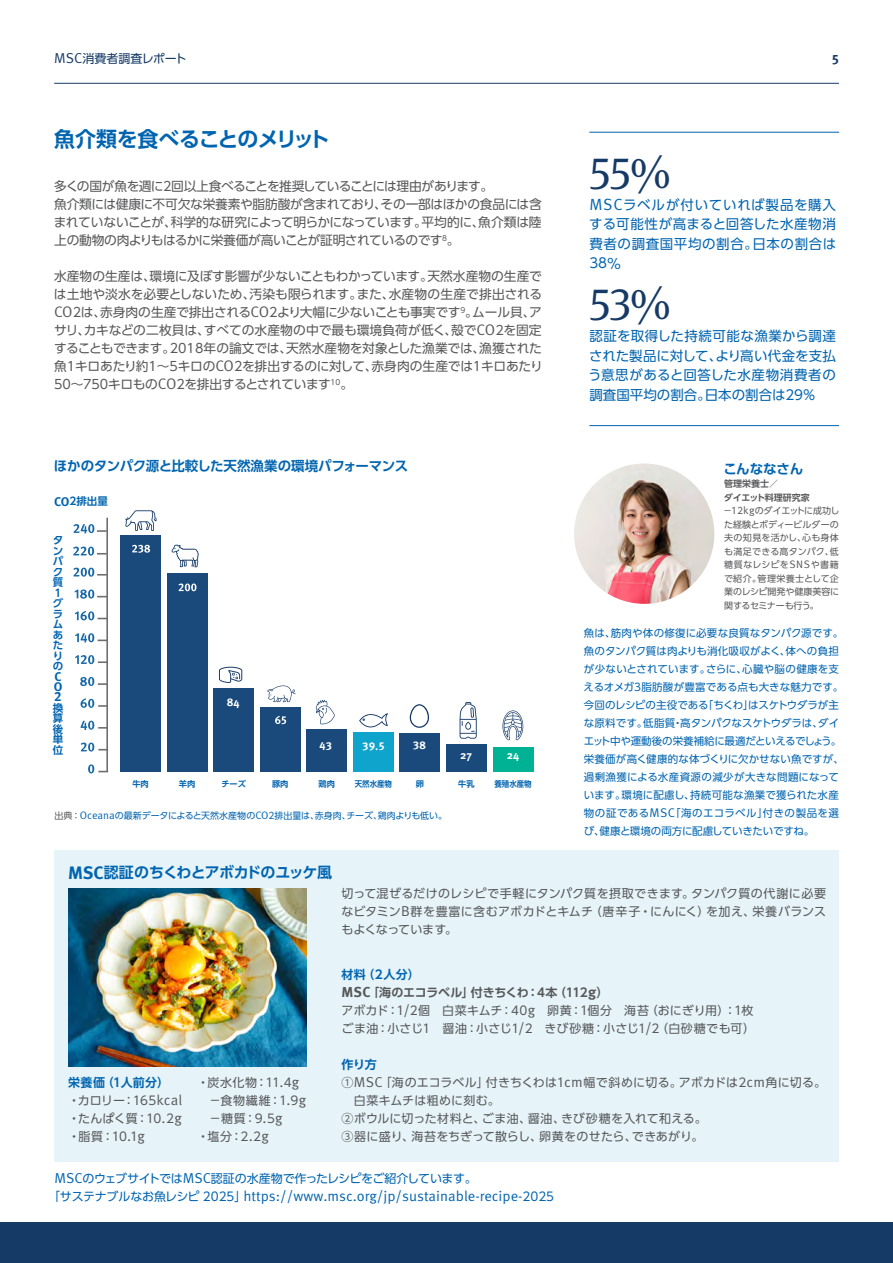
<style>
.page{position:relative;width:893px;height:1263px;background:#fff}
.page>*{position:absolute;margin:0;border:0;box-sizing:border-box;transform-origin:0 0}
.t1{font:44.85px "Meta Serif Pro";color:#163a66}
.t2{font:700 21px "UD Shin Go Pro De";letter-spacing:-.035em;color:#0164b0}
.t3{font:700 15px "UD Shin Go Pro De";letter-spacing:-.055em;color:#0164b0}
.t4{font:14.4px "Meta Pro";color:#0164b0}
.t5{font:13.5px/19.5px "UD Shin Go Pro";letter-spacing:.03em;color:#0164b0;text-align:justify}
.t6{font:700 13.5px "UD Shin Go Pro De";letter-spacing:-.02em;color:#0164b0}
.t7{font:700 13.5px "Meta Pro";color:#163a66}
.t8{font:700 13.5px "Meta Offc Pro";color:#0164b0}
.t9{font:12.75px/18px "UD Shin Go Pro";letter-spacing:-.03em;color:#57585a}
.t10{font:700 12.6px/10.1px "Meta Pro";color:#0164b0}
.t11{font:12px/18px "UD Shin Go Pro";letter-spacing:.02em;color:#57585a}
.t12{font:12px "UD Shin Go Pro";letter-spacing:-.035em;color:#0164b0}
.t13{font:700 12px/18px "UD Shin Go Pro De";letter-spacing:-.015em;color:#57585a}
.t14{font:12px "UD Shin Go Pro";letter-spacing:-.005em;color:#163a66}
.t15{font:700 12px "UD Shin Go Pro De";letter-spacing:.025em;color:#0164b0}
.t16{font:700 11.25px "Meta Pro";color:#fff}
.t17{font:700 11.25px "Meta Offc Pro";color:#fff}
.t18{font:10.5px/18px "UD Shin Go Pro";color:#0164b0}
.t19{font:700 10.5px/10.5px "UD Shin Go Pro De";color:#0164b0}
.t20{font:9px/13.5px "UD Shin Go Pro";color:#57585a;text-align:justify}
.t21{font:9px "UD Shin Go Pro";color:#0164b0}
.t22{font:700 9px/13.5px "UD Shin Go Pro De";color:#57585a}
.t23{font:700 8.25px "UD Shin Go Pro De";color:#0164b0}
.t24{font:700 8.25px "UD Shin Go Pro De";color:#0164b0;scale:.9 1}
.s1{font-family:"Meta Pro";font-size:14.4px}
.s2{font-family:"Meta Pro";font-size:15.3px}
.s3{font-family:"Meta Pro";font-size:12.6px}
.s4{color:#57585a}
.s5{font-family:"Meta Pro";font-size:10.8px}
.s6{font-family:"Meta Pro";font-size:18px}
.s7{font-family:"Meta Pro";font-size:16.2px}
.s8{color:#0164b0}
.s9{font-family:"UD Shin Go Pro";font-size:12px}
</style>
<div class="page">
<hr style="left:54px;top:83px;width:785px;height:1px;background:#163a66">
<div style="left:0;top:1222px;width:893px;height:41px;background:#163a66"></div>
<hr style="left:589px;top:132px;width:250px;height:1px;background:#0164b0">
<hr style="left:589px;top:425px;width:250px;height:1px;background:#0164b0">
<div style="left:493px;top:747px;width:40px;height:25px;background:#00b294"></div>
<div style="left:446px;top:744px;width:41px;height:28px;background:#1a4a7c"></div>
<div style="left:400px;top:733px;width:40px;height:39px;background:#1a4a7c"></div>
<div style="left:353px;top:732px;width:40px;height:40px;background:#0ea4cb"></div>
<div style="left:307px;top:729px;width:40px;height:43px;background:#1a4a7c"></div>
<div style="left:260px;top:707px;width:40px;height:65px;background:#1a4a7c"></div>
<div style="left:214px;top:688px;width:40px;height:84px;background:#1a4a7c"></div>
<div style="left:167px;top:573px;width:40px;height:199px;background:#1a4a7c"></div>
<div style="left:121px;top:535px;width:40px;height:237px;background:#1a4a7c"></div>
<svg style="left:460px;top:702px;width:17px;height:37px"></svg>
<svg style="left:267px;top:685px;width:29px;height:17px"></svg>
<svg style="left:125px;top:510px;width:32px;height:21px"></svg>
<svg style="left:132px;top:545px;width:18px;height:8px"></svg>
<svg style="left:178px;top:583px;width:18px;height:8px"></svg>
<svg style="left:275px;top:716px;width:11px;height:8px"></svg>
<svg style="left:219px;top:667px;width:23px;height:16px"></svg>
<svg style="left:316px;top:700px;width:19px;height:24px"></svg>
<svg style="left:359px;top:713px;width:29px;height:14px"></svg>
<svg style="left:410px;top:704px;width:19px;height:24px"></svg>
<svg style="left:502px;top:710px;width:21px;height:30px"></svg>
<svg style="left:88px;top:764px;width:20px;height:9px"></svg>
<svg style="left:171px;top:545px;width:28px;height:22px"></svg>
<hr style="left:106px;top:518px;width:2px;height:254px;background:#6c6d70">
<svg style="left:81px;top:742px;width:26px;height:9px"></svg>
<svg style="left:81px;top:721px;width:26px;height:9px"></svg>
<svg style="left:81px;top:698px;width:26px;height:10px"></svg>
<svg style="left:80px;top:677px;width:27px;height:9px"></svg>
<svg style="left:75px;top:655px;width:32px;height:9px"></svg>
<svg style="left:75px;top:633px;width:32px;height:10px"></svg>
<svg style="left:75px;top:611px;width:32px;height:9px"></svg>
<svg style="left:74px;top:589px;width:33px;height:10px"></svg>
<svg style="left:73px;top:568px;width:34px;height:9px"></svg>
<svg style="left:73px;top:547px;width:34px;height:9px"></svg>
<svg style="left:73px;top:524px;width:34px;height:9px"></svg>
<div style="left:54px;top:851px;width:785px;height:310px;background:#e6f4f9"></div>
<img style="left:68px;top:888px;width:238px;height:179px">
<img style="left:574px;top:463px;width:140px;height:141px;border-radius:70px">
<p class="t14" style="left:54px;top:48px;width:134px"><span class="s1">MSC</span>消費者調査レポート</p>
<p class="t7" style="left:832px;top:51px;width:8px">5</p>
<h2 class="t2" style="left:54px;top:122px;width:277px">魚介類を食べることのメリット</h2>
<p class="t9" style="left:54px;top:177px;width:489px">多くの国が魚を週に2回以上食べることを推奨していることには理由があります。<br>魚介類には健康に不可欠な栄養素や脂肪酸が含まれており、その一部はほかの食品には含まれていないことが、科学的な研究によって明らかになっています。平均的に、魚介類は陸上の動物の肉よりもはるかに栄養価が高いことが証明されているのです<sup>8</sup>。</p>
<p class="t9" style="left:54px;top:267px;width:490px;text-align:justify">水産物の生産は、環境に及ぼす影響が少ないこともわかっています。天然水産物の生産では土地や淡水を必要としないため、汚染も限られます。また、水産物の生産で排出される<span class="s2">CO</span>2は、赤身肉の生産で排出される<span class="s2">CO</span>2より大幅に少ないことも事実です<sup>9</sup>。ムール貝、アサリ、カキなどの二枚貝は、すべての水産物の中で最も環境負荷が低く、殻で<span class="s2">CO</span>2を固定することもできます。2018年の論文では、天然水産物を対象とした漁業では、漁獲された魚1キロあたり約1～5キロの<span class="s2">CO</span>2を排出するのに対して、赤身肉の生産では1キロあたり50～750キロもの<span class="s2">CO</span>2を排出するとされています<sup>10</sup>。</p>
<p class="t6" style="left:54px;top:455px;width:356px">ほかのタンパク源と比較した天然漁業の環境パフォーマンス</p>
<p class="t19" style="left:54px;top:496px;width:55px"><span class="s3">CO</span>2排出量</p>
<p class="t19" style="left:53px;top:535px;width:12px">タンパク質<br>１グラムあたりの</p>
<p class="t10" style="left:54px;top:672px;width:10px">C<br>O</p>
<p class="t8" style="left:54px;top:686px;width:9px">2</p>
<p class="t19" style="left:53px;top:702px;width:12px;text-align:justify">換算後単位</p>
<p class="t16" style="left:227px;top:695px;width:14px">84</p>
<p class="t16" style="left:320px;top:737px;width:14px">43</p>
<p class="t17" style="left:362px;top:737px;width:24px">39.5</p>
<p class="t17" style="left:413px;top:737px;width:14px">38</p>
<p class="t16" style="left:460px;top:748px;width:13px">27</p>
<p class="t16" style="left:507px;top:748px;width:14px">24</p>
<p class="t23" style="left:132px;top:777px;width:18px">牛肉</p>
<p class="t23" style="left:179px;top:777px;width:18px">羊肉</p>
<p class="t23" style="left:221px;top:777px;width:26px">チーズ</p>
<p class="t23" style="left:272px;top:777px;width:18px">豚肉</p>
<p class="t23" style="left:319px;top:777px;width:18px">鶏肉</p>
<p class="t24" style="left:355px;top:777px;width:43px">天然水産物</p>
<p class="t23" style="left:416px;top:777px;width:10px">卵</p>
<p class="t23" style="left:458px;top:777px;width:18px">牛乳</p>
<p class="t24" style="left:494px;top:777px;width:43px">養殖水産物</p>
<p class="t21" style="left:54px;top:808px;width:394px"><span class="s4">出典：</span><span class="s5">Oceana</span>の最新データによると天然水産物の<span class="s5">CO</span>2排出量は、赤身肉、チーズ、鶏肉よりも低い。</p>
<p class="t3" style="left:68px;top:860px;width:266px"><span class="s6">MSC</span>認証のちくわとアボカドのユッケ風</p>
<h1 class="t1" style="left:589px;top:140px;width:82px">55%</h1>
<p class="t5" style="left:589px;top:194px;width:249px"><span class="s7">MSC</span>ラベルが付いていれば製品を購入する可能性が高まると回答した水産物消費者の調査国平均の割合。日本の割合は38<span class="s7">%</span></p>
<h1 class="t1" style="left:589px;top:271px;width:82px">53%</h1>
<p class="t5" style="left:588px;top:326px;width:249px">認証を取得した持続可能な漁業から調達された製品に対して、より高い代金を支払う意思があると回答した水産物消費者の調査国平均の割合。日本の割合は29％</p>
<p class="t6" style="left:723px;top:457px;width:81px">こんななさん</p>
<p class="t22" style="left:724px;top:477px;width:87px">管理栄養士／<br>ダイエット料理研究家</p>
<p class="t20" style="left:723px;top:504px;width:118px">－12<span class="s5">kg</span>のダイエットに成功した経験とボディービルダーの夫の知見を活かし、心も身体も満足できる高タンパク、低糖質なレシピを<span class="s5">SNS</span>や書籍で紹介。管理栄養士として企業のレシピ開発や健康美容に関するセミナーも行う。</p>
<p class="t18" style="left:584px;top:624px;width:262px">魚は、筋肉や体の修復に必要な良質なタンパク源です。魚のタンパク質は肉よりも消化吸収がよく、体への負担が少ないとされています。さらに、心臓や脳の健康を支えるオメガ3脂肪酸が豊富である点も大きな魅力です。今回のレシピの主役である「ちくわ」はスケトウダラが主な原料です。低脂質・高タンパクなスケトウダラは、ダイエット中や運動後の栄養補給に最適だといえるでしょう。栄養価が高く健康的な体づくりに欠かせない魚ですが、過剰漁獲による水産資源の減少が大きな問題になっています。環境に配慮し、持続可能な漁業で獲られた水産物の証である<span class="s3">MSC</span>「海のエコラベル」付きの製品を選び、健康と環境の両方に配慮していきたいですね。</p>
<p class="t11" style="left:341px;top:884px;width:486px;text-align:justify">切って混ぜるだけのレシピで手軽にタンパク質を摂取できます。タンパク質の代謝に必要なビタミン<span class="s1">B</span>群を豊富に含むアボカドとキムチ（唐辛子・にんにく）を加え、栄養バランスもよくなっています。</p>
<p class="t13" style="left:341px;top:965px;width:269px"><span class="s8">材料（2人分）<br></span><span class="s1">MSC</span>「海のエコラベル」付きちくわ：4本（112<span class="s1">g</span>）</p>
<p class="t11" style="left:341px;top:1001px;width:415px">アボカド：1<span class="s1">/</span>2個　白菜キムチ：40<span class="s1">g</span>　卵黄：1個分　海苔（おにぎり用）：1枚ごま油：小さじ1　醤油：小さじ1<span class="s1">/</span>2　きび砂糖：小さじ1<span class="s1">/</span>2（白砂糖でも可）</p>
<p class="t15" style="left:341px;top:1054px;width:37px">作り方</p>
<p class="t11" style="left:341px;top:1073px;width:486px">① <span class="s1">MSC</span>「海のエコラベル」付きちくわは1<span class="s1">cm</span>幅で斜めに切る。アボカドは2<span class="s1">cm</span>角に切る。</p>
<p class="t11" style="left:354px;top:1091px;width:147px">白菜キムチは粗めに刻む。</p>
<p class="t11" style="left:341px;top:1109px;width:367px">②ボウルに切った材料と、ごま油、醤油、きび砂糖を入れて和える。</p>
<p class="t11" style="left:341px;top:1127px;width:363px">③器に盛り、海苔をちぎって散らし、卵黄をのせたら、できあがり。</p>
<p class="t15" style="left:68px;top:1072px;width:102px">栄養価（1人前分）</p>
<p class="t11" style="left:68px;top:1073px;width:240px;text-indent:129px">・炭水化物：11<span class="s1">.</span>4<span class="s1">g</span>・カロリー：165<span class="s1">kcal</span> 　－食物繊維：1<span class="s1">.</span>9<span class="s1">g</span>・たんぱく質：10<span class="s1">.</span>2<span class="s1">g</span> 　－糖質：9<span class="s1">.</span>5<span class="s1">g<br></span>・脂質：10<span class="s1">.</span>1<span class="s1">g</span></p>
<p class="t11" style="left:197px;top:1127px;width:73px">・塩分：2<span class="s1">.</span>2<span class="s1">g</span></p>
<p class="t12" style="left:54px;top:1168px;width:424px"><span class="s1">MSC</span>のウェブサイトでは<span class="s1">MSC</span>認証の水産物で作ったレシピをご紹介しています。</p>
<p class="t4" style="left:48px;top:1187px;width:508px"><span class="s9">「サステナブルなお魚レシピ 2025」</span>https://www.msc.org/jp/sustainable-recipe-<span class="s9">2025</span></p>
</div>
